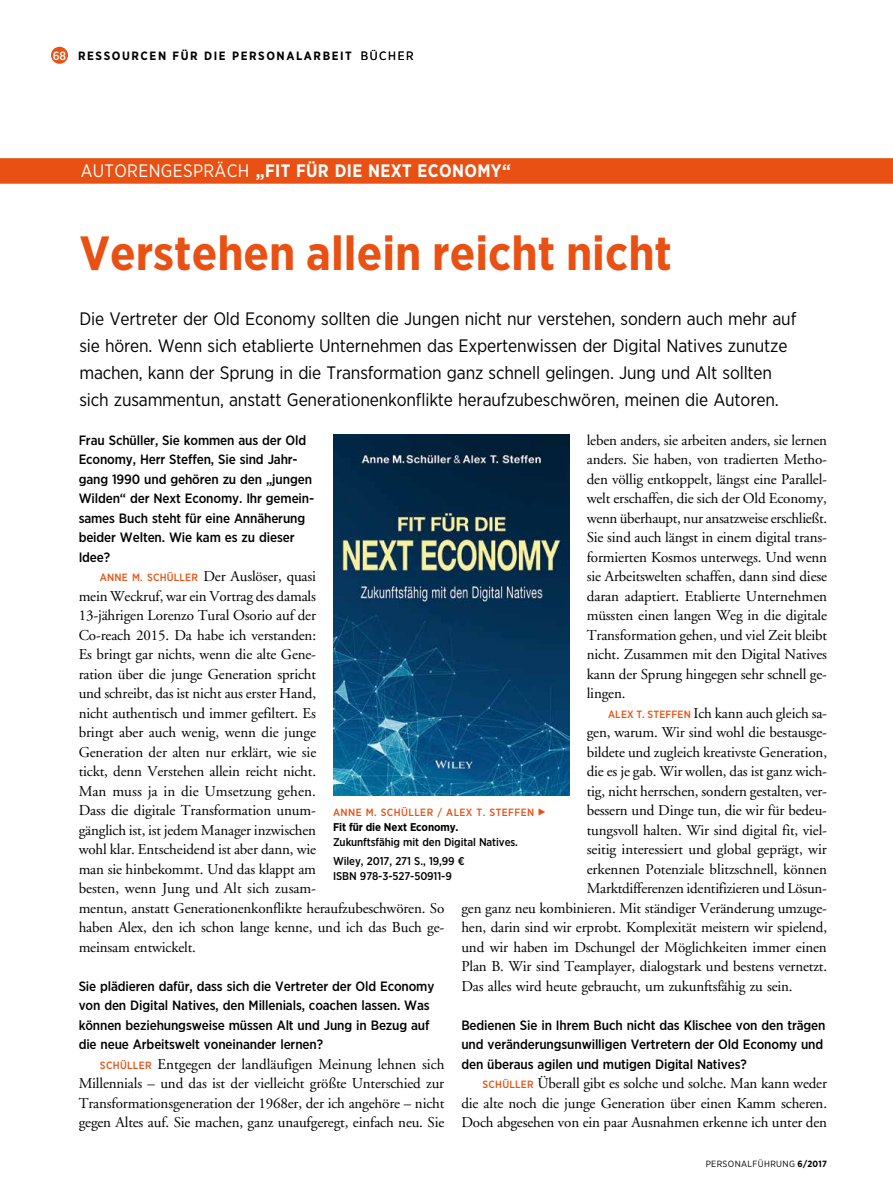
<style>
.page{position:relative;width:893px;height:1191px;background:#fff}
.page>*{position:absolute;margin:0;border:0;box-sizing:border-box;transform-origin:0 0}
.t1{font:700 48px "Gotham Narrow";color:#e85113}
.t2{font:18px/27px "Gotham Narrow";letter-spacing:-.01em;color:#000}
.t3{font:700 18px "Gotham Narrow";letter-spacing:.02em;color:#fff}
.t4{font:15px/19.5px "Adobe Garamond";letter-spacing:-.01em;color:#000;text-align:justify}
.t5{font:500 13.5px/19.5px "Gotham Narrow";letter-spacing:-.01em;color:#000}
.t6{font:700 12px "Gotham Narrow";letter-spacing:.13em;color:#000}
.t7{font:500 12px "Gotham Narrow";color:#fff}
.t8{font:500 11.25px/15px "Gotham Narrow";letter-spacing:-.01em;color:#000}
.t9{font:500 10.5px "Gotham Narrow";letter-spacing:.04em;color:#e85113}
.t10{font:9px "Gotham Narrow";letter-spacing:.04em;color:#000}
.s1{font-weight:400}
.s2{font-family:"Gotham Narrow";font-weight:500;font-size:10.5px;color:#e85113}
.s3{font-family:"Letter Gothic Std";font-weight:400;font-size:14.1px}
.s4{font-weight:700}
</style>
<div class="page">
<div style="left:51px;top:47px;width:17px;height:17px;background:#e85113;border-radius:50%"></div>
<div style="left:0;top:158px;width:893px;height:26px;background:#e85113"></div>
<img style="left:333px;top:434px;width:237px;height:362px">
<p class="t7" style="left:53px;top:48px;width:15px">68</p>
<p class="t6" style="left:78px;top:48px;width:337px">RESSOURCEN FÜR DIE PERSONALARBEIT <span class="s1">BÜCHER</span></p>
<p class="t3" style="left:81px;top:159px;width:432px"><span class="s1">AUTORENGESPRÄCH</span> „FIT FÜR DIE NEXT ECONOMY“</p>
<p class="t1" style="left:79px;top:222px;width:594px">Verstehen allein reicht nicht</p>
<p class="t2" style="left:79px;top:305px;width:718px">Die Vertreter der Old Economy sollten die Jungen nicht nur verstehen, sondern auch mehr auf sie hören. Wenn sich etablierte Unternehmen das Expertenwissen der Digital Natives zunutze machen, kann der Sprung in die Transformation ganz schnell gelingen. Jung und Alt sollten sich zusammentun, anstatt Generationenkonflikte heraufzubeschwören, meinen die Autoren.</p>
<p class="t5" style="left:79px;top:430px;width:237px">Frau Schüller, Sie kommen aus der Old<br>Economy, Herr Steffen, Sie sind Jahr&shy;gang 1990 und gehören zu den „jungen<br>Wilden“ der Next Economy. Ihr gemein&shy;sames Buch steht für eine Annäherung beider Welten. Wie kam es zu dieser<br>Idee?</p>
<p class="t4" style="left:79px;top:567px;width:367px;text-align:left;text-indent:21px"><span class="s2">ANNE M. SCHÜLLER</span> Der Auslöser, quasi<br>mein Weckruf, war ein Vortrag des damals<br>13-jährigen Lorenzo Tural Osorio auf der<br>Co-reach 2015. Da habe ich verstanden:<br>Es bringt gar nichts, wenn die alte Gene-<br>ration über die junge Generation spricht<br>und schreibt, das ist nicht aus erster Hand,<br>nicht authentisch und immer gefiltert. Es<br>bringt aber auch wenig, wenn die junge<br>Generation der alten nur erklärt, wie sie<br>tickt, denn Verstehen allein reicht nicht.<br>Man muss ja in die Umsetzung gehen.<br>Dass die digitale Transformation unum-<br>gänglich ist, ist jedem Manager inzwischen<br>wohl klar. Entscheidend ist aber dann, wie<br>man sie hinbekommt. Und das klappt am<br>besten, wenn Jung und Alt sich zusam-<br>mentun, anstatt Generationenkonflikte heraufzubeschwören. So haben Alex, den ich schon lange kenne, und ich das Buch ge&shy;meinsam entwickelt.</p>
<p class="t5" style="left:79px;top:976px;width:357px">Sie plädieren dafür, dass sich die Vertreter der Old Economy von den Digital Natives, den Millenials, coachen lassen. Was können beziehungsweise müssen Alt und Jung in Bezug auf die neue Arbeitswelt voneinander lernen?</p>
<p class="t4" style="left:79px;top:1054px;width:367px;text-indent:21px"><span class="s2">SCHÜLLER</span> Entgegen der landläufigen Meinung lehnen sich Millennials – und das ist der vielleicht größte Unterschied zur Transformationsgeneration der 1968er, der ich angehöre – nicht gegen Altes auf. Sie machen, ganz unaufgeregt, einfach neu. Sie</p>
<p class="t4" style="left:587px;top:430px;width:242px">leben anders, sie arbeiten anders, sie lernen</p>
<p class="t4" style="left:587px;top:450px;width:242px">anders. Sie haben, von tradierten Metho-</p>
<p class="t4" style="left:587px;top:469px;width:242px">den völlig entkoppelt, längst eine Parallel-</p>
<p class="t4" style="left:587px;top:489px;width:242px">welt erschaffen, die sich der Old Economy,</p>
<p class="t4" style="left:587px;top:508px;width:242px">wenn überhaupt, nur ansatzweise erschließt.</p>
<p class="t4" style="left:587px;top:528px;width:242px">Sie sind auch längst in einem digital trans-</p>
<p class="t4" style="left:587px;top:547px;width:242px">formierten Kosmos unterwegs. Und wenn</p>
<p class="t4" style="left:587px;top:567px;width:242px">sie Arbeitswelten schaffen, dann sind diese</p>
<p class="t4" style="left:587px;top:586px;width:242px">daran adaptiert. Etablierte Unternehmen</p>
<p class="t4" style="left:587px;top:606px;width:242px">müssten einen langen Weg in die digitale</p>
<p class="t4" style="left:587px;top:625px;width:242px">Transformation gehen, und viel Zeit bleibt</p>
<p class="t4" style="left:587px;top:645px;width:242px">nicht. Zusammen mit den Digital Natives</p>
<p class="t4" style="left:587px;top:664px;width:242px">kann der Sprung hingegen sehr schnell ge-</p>
<p class="t4" style="left:587px;top:684px;width:40px">lingen.</p>
<p class="t4" style="left:608px;top:703px;width:221px"><span class="s2">ALEX T. STEFFEN</span> Ich kann auch gleich sa-</p>
<p class="t4" style="left:587px;top:723px;width:242px">gen, warum. Wir sind wohl die bestausge-</p>
<p class="t4" style="left:587px;top:742px;width:242px">bildete und zugleich kreativste Generation,</p>
<p class="t4" style="left:587px;top:762px;width:242px">die es je gab. Wir wollen, das ist ganz wich-</p>
<p class="t4" style="left:587px;top:781px;width:242px">tig, nicht herrschen, sondern gestalten, ver-</p>
<p class="t4" style="left:587px;top:801px;width:242px">bessern und Dinge tun, die wir für bedeu-</p>
<p class="t4" style="left:587px;top:820px;width:242px">tungsvoll halten. Wir sind digital fit, viel-</p>
<p class="t4" style="left:587px;top:840px;width:242px">seitig interessiert und global geprägt, wir</p>
<p class="t4" style="left:587px;top:859px;width:242px">erkennen Potenziale blitzschnell, können</p>
<p class="t4" style="left:587px;top:879px;width:242px">Marktdifferenzen identifizieren und Lösun-</p>
<p class="t4" style="left:461px;top:898px;width:367px">gen ganz neu kombinieren. Mit ständiger Veränderung umzuge-</p>
<p class="t4" style="left:461px;top:918px;width:367px">hen, darin sind wir erprobt. Komplexität meistern wir spielend,</p>
<p class="t4" style="left:461px;top:937px;width:367px">und wir haben im Dschungel der Möglichkeiten immer einen</p>
<p class="t4" style="left:461px;top:957px;width:367px">Plan B. Wir sind Teamplayer, dialogstark und bestens vernetzt.</p>
<p class="t4" style="left:461px;top:976px;width:333px">Das alles wird heute gebraucht, um zukunftsfähig zu sein.</p>
<p class="t5" style="left:461px;top:1015px;width:366px">Bedienen Sie in Ihrem Buch nicht das Klischee von den trägen und veränderungsunwilligen Vertretern der Old Economy und den überaus agilen und mutigen Digital Natives?</p>
<p class="t4" style="left:461px;top:1074px;width:367px;text-indent:21px"><span class="s2">SCHÜLLER</span> Überall gibt es solche und solche. Man kann weder die alte noch die junge Generation über einen Kamm scheren.<br>Doch abgesehen von ein paar Ausnahmen erkenne ich unter den</p>
<p class="t9" style="left:333px;top:805px;width:215px">ANNE M. SCHÜLLER / ALEX T. STEFFEN <span class="s3">▶</span></p>
<p class="t8" style="left:333px;top:819px;width:186px"><span class="s4">Fit für die Next Economy.<br></span>Zukunftsfähig mit den Digital Natives.</p>
<p class="t8" style="left:333px;top:853px;width:133px">Wiley, 2017, 271 S., 19,99 €<br>ISBN 978-3-527-50911-9</p>
<p class="t10" style="left:706px;top:1157px;width:123px">PERSONALFÜHRUNG <span class="s4">6/2017</span></p>
</div>
